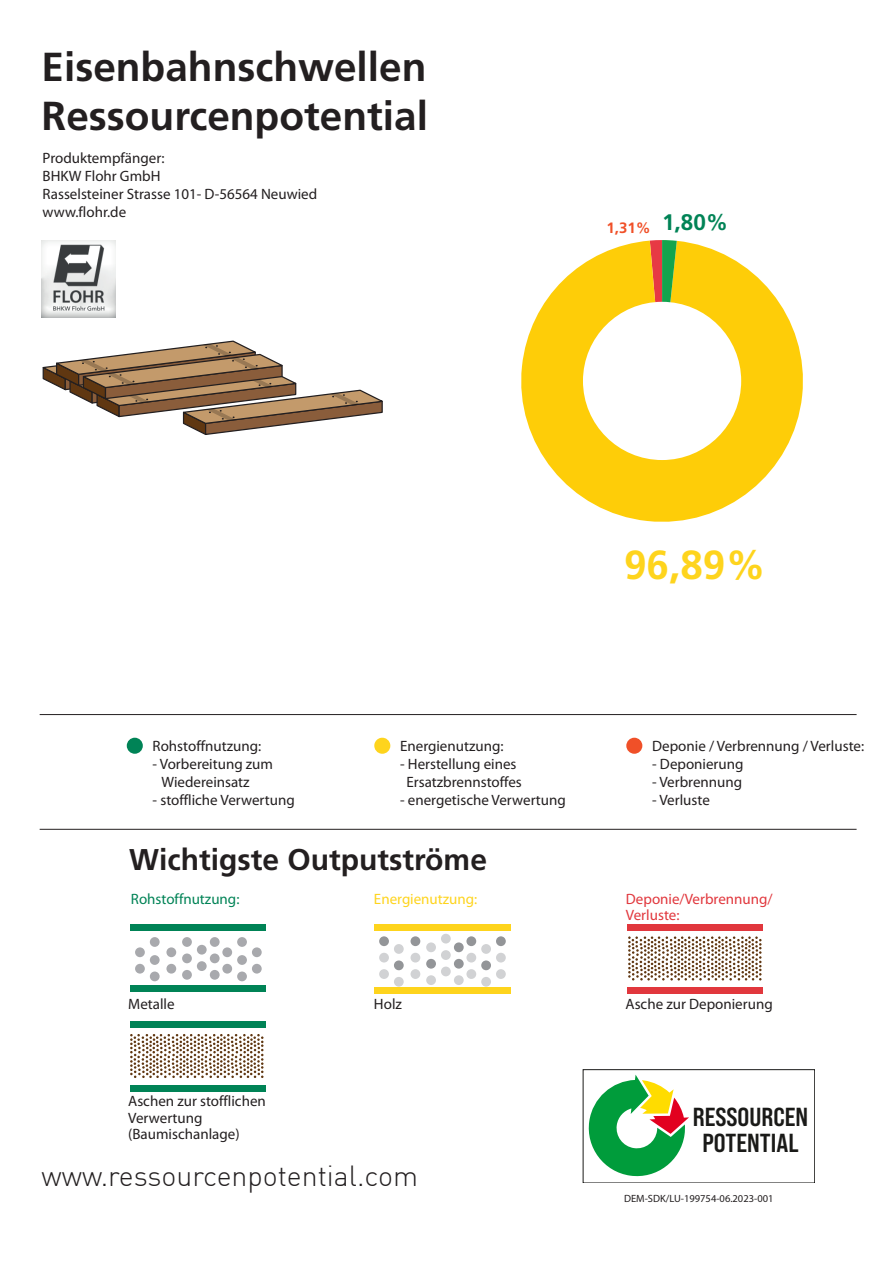
<style>
.page{position:relative;width:893px;height:1263px;background:#fff}
.page>*{position:absolute;margin:0;border:0;box-sizing:border-box;transform-origin:0 0}
.t1{font:700 40.5px/48.6px "Frutiger LT Std";color:#231f20}
.t2{font:700 40.5px "Frutiger LT Std";color:#fed41d}
.t3{font:700 30px "Frutiger LT Std";color:#231f20}
.t4{font:300 28.5px "DIN";color:#231f20}
.t5{font:26.1px/26.1px "Bebas Neue Pro Sm E Bd";color:#1a1a18;text-align:center}
.t6{font:700 22.5px "Frutiger LT Std";color:#008356}
.t7{font:15px/18px "Myriad Pro";color:#231f20}
.t8{font:15px/16.5px "Myriad Pro";color:#e1373d}
.t9{font:15px "Myriad Pro";color:#008356}
.t10{font:15px "Myriad Pro";color:#fed41d}
.t11{font:700 15px "Frutiger LT Std";color:#f05028}
.t12{font:10.5px "Myriad Pro";color:#231f20}
</style>
<div class="page">
<div style="left:182px;top:970px;width:10px;height:10px;background:#a8a9ad;border-radius:50%"></div>
<div style="left:210px;top:970px;width:10px;height:10px;background:#a8a9ad;border-radius:50%"></div>
<div style="left:197px;top:961px;width:10px;height:10px;background:#a8a9ad;border-radius:50%"></div>
<div style="left:182px;top:953px;width:10px;height:10px;background:#a8a9ad;border-radius:50%"></div>
<div style="left:210px;top:953px;width:10px;height:10px;background:#a8a9ad;border-radius:50%"></div>
<div style="left:197px;top:945px;width:10px;height:9px;background:#a8a9ad;border-radius:50%"></div>
<div style="left:182px;top:937px;width:10px;height:10px;background:#a8a9ad;border-radius:50%"></div>
<div style="left:210px;top:937px;width:10px;height:10px;background:#a8a9ad;border-radius:50%"></div>
<div style="left:150px;top:937px;width:10px;height:10px;background:#a8a9ad;border-radius:50%"></div>
<div style="left:150px;top:971px;width:10px;height:10px;background:#a8a9ad;border-radius:50%"></div>
<div style="left:135px;top:964px;width:10px;height:9px;background:#a8a9ad;border-radius:50%"></div>
<div style="left:166px;top:964px;width:10px;height:9px;background:#a8a9ad;border-radius:50%"></div>
<div style="left:150px;top:955px;width:10px;height:10px;background:#a8a9ad;border-radius:50%"></div>
<div style="left:135px;top:947px;width:10px;height:10px;background:#a8a9ad;border-radius:50%"></div>
<div style="left:166px;top:947px;width:10px;height:10px;background:#a8a9ad;border-radius:50%"></div>
<div style="left:237px;top:937px;width:10px;height:10px;background:#a8a9ad;border-radius:50%"></div>
<div style="left:237px;top:971px;width:10px;height:10px;background:#a8a9ad;border-radius:50%"></div>
<div style="left:222px;top:964px;width:10px;height:9px;background:#a8a9ad;border-radius:50%"></div>
<div style="left:252px;top:964px;width:10px;height:9px;background:#a8a9ad;border-radius:50%"></div>
<div style="left:237px;top:955px;width:10px;height:10px;background:#a8a9ad;border-radius:50%"></div>
<div style="left:222px;top:947px;width:10px;height:10px;background:#a8a9ad;border-radius:50%"></div>
<div style="left:252px;top:947px;width:10px;height:10px;background:#a8a9ad;border-radius:50%"></div>
<div style="left:130px;top:924px;width:135px;height:7px;background:#008356"></div>
<div style="left:130px;top:985px;width:135px;height:7px;background:#008356"></div>
<div style="left:374px;top:924px;width:137px;height:7px;background:#fed41d"></div>
<div style="left:374px;top:987px;width:137px;height:7px;background:#fed41d"></div>
<div style="left:626px;top:738px;width:16px;height:16px;background:#f05028;border-radius:50%"></div>
<div style="left:127px;top:738px;width:16px;height:16px;background:#008356;border-radius:50%"></div>
<svg style="left:374px;top:737px;width:16px;height:17px"></svg>
<hr style="left:40px;top:714px;width:817px;height:1px;background:#231f20">
<hr style="left:40px;top:829px;width:817px;height:1px;background:#231f20">
<div style="left:627px;top:924px;width:136px;height:7px;background:#e1373d"></div>
<div style="left:627px;top:987px;width:136px;height:7px;background:#e1373d"></div>
<svg style="left:588px;top:1074px;width:101px;height:103px"></svg>
<img style="left:42px;top:240px;width:74px;height:78px">
<svg style="left:43px;top:341px;width:340px;height:94px"></svg>
<svg style="left:130px;top:1034px;width:133px;height:44px"></svg>
<div style="left:130px;top:1021px;width:135px;height:7px;background:#008356"></div>
<div style="left:130px;top:1085px;width:135px;height:6px;background:#008356"></div>
<div style="left:426px;top:975px;width:10px;height:10px;background:#d1d2d4;border-radius:50%"></div>
<div style="left:454px;top:975px;width:10px;height:10px;background:#d1d2d4;border-radius:50%"></div>
<div style="left:441px;top:966px;width:10px;height:10px;background:#d1d2d4;border-radius:50%"></div>
<div style="left:426px;top:959px;width:10px;height:10px;background:#939598;border-radius:50%"></div>
<div style="left:454px;top:959px;width:10px;height:10px;background:#939598;border-radius:50%"></div>
<div style="left:441px;top:950px;width:10px;height:10px;background:#d1d2d4;border-radius:50%"></div>
<div style="left:426px;top:942px;width:10px;height:10px;background:#d1d2d4;border-radius:50%"></div>
<div style="left:454px;top:942px;width:10px;height:10px;background:#939598;border-radius:50%"></div>
<div style="left:441px;top:934px;width:10px;height:9px;background:#d1d2d4;border-radius:50%"></div>
<div style="left:394px;top:977px;width:10px;height:10px;background:#d1d2d4;border-radius:50%"></div>
<div style="left:379px;top:969px;width:10px;height:10px;background:#d1d2d4;border-radius:50%"></div>
<div style="left:411px;top:969px;width:9px;height:10px;background:#d1d2d4;border-radius:50%"></div>
<div style="left:394px;top:960px;width:10px;height:10px;background:#939598;border-radius:50%"></div>
<div style="left:379px;top:953px;width:10px;height:9px;background:#d1d2d4;border-radius:50%"></div>
<div style="left:411px;top:953px;width:9px;height:9px;background:#d1d2d4;border-radius:50%"></div>
<div style="left:394px;top:944px;width:10px;height:10px;background:#d1d2d4;border-radius:50%"></div>
<div style="left:379px;top:936px;width:10px;height:10px;background:#939598;border-radius:50%"></div>
<div style="left:411px;top:936px;width:9px;height:10px;background:#939598;border-radius:50%"></div>
<div style="left:481px;top:977px;width:10px;height:10px;background:#d1d2d4;border-radius:50%"></div>
<div style="left:466px;top:969px;width:10px;height:10px;background:#d1d2d4;border-radius:50%"></div>
<div style="left:496px;top:969px;width:10px;height:10px;background:#d1d2d4;border-radius:50%"></div>
<div style="left:481px;top:960px;width:10px;height:10px;background:#939598;border-radius:50%"></div>
<div style="left:466px;top:953px;width:10px;height:9px;background:#d1d2d4;border-radius:50%"></div>
<div style="left:496px;top:953px;width:10px;height:9px;background:#d1d2d4;border-radius:50%"></div>
<div style="left:481px;top:944px;width:10px;height:10px;background:#d1d2d4;border-radius:50%"></div>
<div style="left:466px;top:936px;width:10px;height:10px;background:#939598;border-radius:50%"></div>
<div style="left:496px;top:936px;width:10px;height:10px;background:#939598;border-radius:50%"></div>
<svg style="left:628px;top:936px;width:133px;height:44px"></svg>
<svg style="left:521px;top:241px;width:282px;height:281px;fill:#fecd08"></svg>
<svg style="left:650px;top:240px;width:27px;height:63px;background:#92893e"></svg>
<div style="left:583px;top:302px;width:158px;height:158px;background:#fff;border-radius:50%"></div>
<h1 class="t1" style="left:42px;top:43px;width:388px">Eisenbahnschwellen<br>Ressourcenpotential</h1>
<p class="t7" style="left:43px;top:149px;width:276px">Produktempfänger:<br>BHKW Flohr GmbH<br>Rasselsteiner Strasse 101- D-56564 Neuwied www.flohr.de</p>
<p class="t11" style="left:606px;top:219px;width:46px">1,31%</p>
<h3 class="t6" style="left:662px;top:209px;width:68px">1,80%</h3>
<h1 class="t2" style="left:624px;top:541px;width:143px">96,89%</h1>
<p class="t7" style="left:153px;top:736px;width:110px">Rohstoffnutzung:</p>
<p class="t7" style="left:162px;top:754px;width:113px;text-indent:-9px">- Vorbereitung zum<br>Wiedereinsatz</p>
<p class="t7" style="left:153px;top:790px;width:144px">- stoffliche Verwertung</p>
<p class="t7" style="left:400px;top:736px;width:105px">Energienutzung:</p>
<p class="t7" style="left:400px;top:754px;width:123px;text-align:center">- Herstellung eines<br>Ersatzbrennstoffes</p>
<p class="t7" style="left:400px;top:790px;width:167px">- energetische Verwertung</p>
<h2 class="t3" style="left:129px;top:841px;width:359px">Wichtigste Outputströme</h2>
<p class="t7" style="left:652px;top:736px;width:213px">Deponie / Verbrennung / Verluste:</p>
<p class="t7" style="left:652px;top:754px;width:93px">- Deponierung</p>
<p class="t7" style="left:652px;top:772px;width:92px">- Verbrennung</p>
<p class="t7" style="left:652px;top:790px;width:59px">- Verluste</p>
<p class="t9" style="left:131px;top:889px;width:110px">Rohstoffnutzung:</p>
<p class="t10" style="left:374px;top:889px;width:105px">Energienutzung:</p>
<p class="t8" style="left:626px;top:890px;width:148px">Deponie/Verbrennung/<br>Verluste:</p>
<p class="t7" style="left:128px;top:994px;width:48px">Metalle</p>
<p class="t7" style="left:374px;top:994px;width:29px">Holz</p>
<p class="t7" style="left:626px;top:994px;width:149px">Asche zur Deponierung</p>
<p class="t7" style="left:128px;top:1092px;width:139px;line-height:16.5px">Aschen zur stofflichen<br>Verwertung (Baumischanlage)</p>
<h3 class="t4" style="left:42px;top:1158px;width:378px">www.ressourcenpotential.com</h3>
<h3 class="t5" style="left:693px;top:1103px;width:117px">RESSOURCEN<br>POTENTIAL</h3>
<p class="t12" style="left:624px;top:1192px;width:151px">DEM-SDK/LU-199754-06.2023-001</p>
</div>
